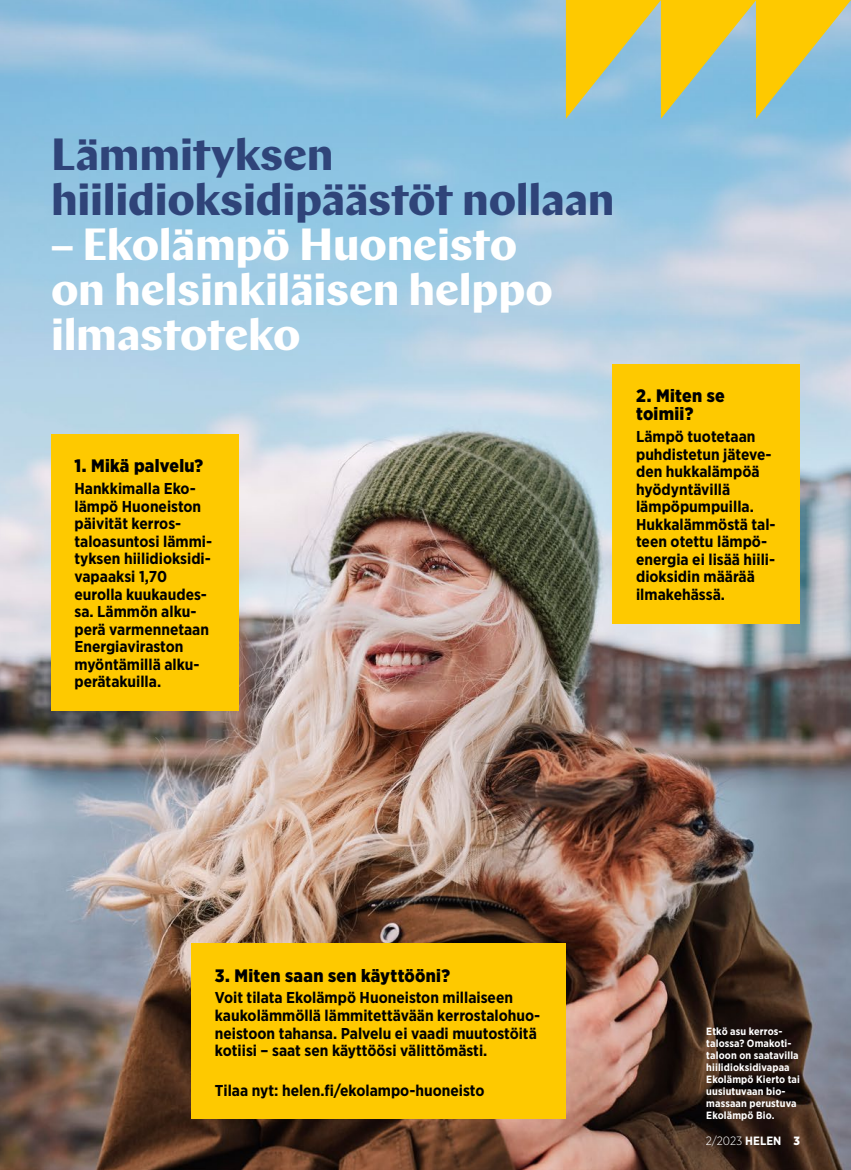
<style>
.page{position:relative;width:851px;height:1170px;background:#fff}
.page>*{position:absolute;margin:0;border:0;box-sizing:border-box;transform-origin:0 0}
._01_Otsikko_Chap{font:700 45px/45px "Chap";letter-spacing:-.005em;color:#fff}
._01_Otsikko_Chap-2{font:700 45px/45px "Chap";letter-spacing:-.005em;color:#2f4479}
._01_Otsikko_Gotham_1{font:900 18px/18px "Gotham Narrow";letter-spacing:.015em;color:#000}
._05_Isoteksti{font:700 15.75px/17.5px "Gotham Narrow";color:#000}
._01_Otsikko_Gotham_1-2{font:700 15.75px/17.5px "Gotham Narrow";color:#000}
.t1{font:300 12px "Gotham Narrow";color:#fff}
._09_Kuvateksti{font:700 10.5px/12px "Gotham Narrow";letter-spacing:.01em;color:#fff}
.s1{font-weight:700}
.s2{font-weight:900}
</style>
<div class="page">
<img style="left:0;top:0;width:850px;height:1169px">
<div style="left:51px;top:434px;width:187px;height:276px;background:#fec900"></div>
<div style="left:612px;top:364px;width:187px;height:259px;background:#fec900"></div>
<div style="left:191px;top:943px;width:375px;height:175px;background:#fec900"></div>
<svg style="left:566px;top:0;width:284px;height:119px;background:#c3c36d"></svg>
<p class="_01_Otsikko_Chap-2" style="left:51px;top:132px;width:565px">Lämmityksen hiilidioksidipäästöt nollaan</p>
<p class="_01_Otsikko_Chap" style="left:51px;top:222px;width:503px">– Ekolämpö Huoneisto on helsinkiläisen helppo ilmastoteko</p>
<p class="_01_Otsikko_Gotham_1" style="left:74px;top:457px;width:130px">1. Mikä palvelu?</p>
<p class="_05_Isoteksti" style="left:74px;top:479px;width:139px">Hankkimalla Eko&shy;lämpö Huoneiston päivität kerros&shy;taloasuntosi lämmi&shy;tyksen hiilidioksidi&shy;vapaaksi 1,70 eurolla kuukaudes&shy;sa. Lämmön alku&shy;perä varmennetaan<br>Energiaviraston myöntämillä alku&shy;perätakuilla.</p>
<p class="_01_Otsikko_Gotham_1" style="left:636px;top:386px;width:90px">2. Miten se toimii?</p>
<p class="_05_Isoteksti" style="left:636px;top:427px;width:141px">Lämpö tuotetaan puhdistetun jäteve&shy;den hukkalämpöä hyödyntävillä lämpöpumpuilla.<br>Hukkalämmöstä tal&shy;teen otettu lämpö&shy;energia ei lisää hiili&shy;dioksidin määrää ilmakehässä.</p>
<p class="_01_Otsikko_Gotham_1" style="left:215px;top:966px;width:236px">3. Miten saan sen käyttööni?</p>
<p class="_01_Otsikko_Gotham_1-2" style="left:215px;top:988px;width:327px">Voit tilata Ekolämpö Huoneiston millaiseen kaukolämmöllä lämmitettävään kerrostalohuo&shy;neistoon tahansa. Palvelu ei vaadi muutostöitä kotiisi – saat sen käyttöösi välittömästi.</p>
<p class="_05_Isoteksti" style="left:215px;top:1080px;width:271px">Tilaa nyt: helen.fi/ekolampo-huoneisto</p>
<p class="_09_Kuvateksti" style="left:706px;top:1025px;width:95px">Etkö asu kerros&shy;talossa? Omakoti&shy;taloon on saatavilla hiilidioksidivapaa<br>Ekolämpö Kierto tai uusiutuvaan bio&shy;massaan perustuva<br>Ekolämpö Bio.</p>
<p class="t1" style="left:705px;top:1132px;width:96px">2/2023 <span class="s1">HELEN</span> <span class="s2">3</span></p>
</div>
